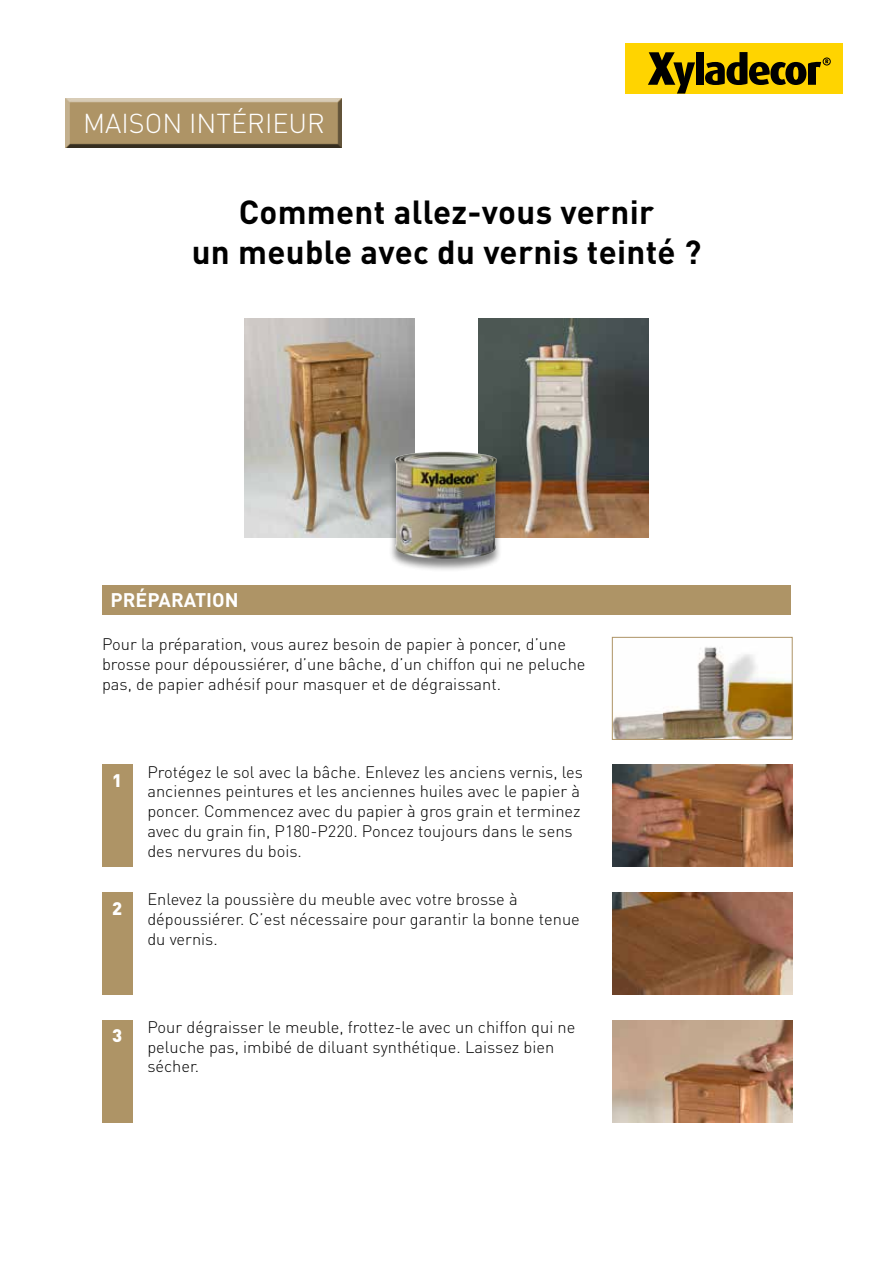
<style>
.page{position:relative;width:893px;height:1263px;background:#fff}
.page>*{position:absolute;margin:0;border:0;box-sizing:border-box;transform-origin:0 0}
.t1{font:700 33px/39.6px "DIN Pro";letter-spacing:.01em;color:#000;text-align:center}
.t2{font:300 27px "DIN Pro";color:#fff}
.t3{font:700 19.5px "DIN Pro";color:#fff}
.t4{font:900 18px "DIN Pro";color:#fff}
.t5{font:300 16.5px/19.8px "DIN Pro";color:#000}
</style>
<div class="page">
<div style="left:625px;top:44px;width:218px;height:50px;background:#ffd400"></div>
<svg style="left:648px;top:52px;width:47px;height:42px"></svg>
<div style="left:696px;top:52px;width:7px;height:33px;background:#000"></div>
<div style="left:823px;top:58px;width:7px;height:7px;border:1px solid #000;border-radius:50%"></div>
<svg style="left:705px;top:52px;width:123px;height:33px"></svg>
<svg style="left:65px;top:98px;width:277px;height:50px;background:#a79066"></svg>
<div style="left:102px;top:585px;width:689px;height:29px;background:#ae9466"></div>
<div style="left:102px;top:765px;width:30px;height:102px;background:#ae9466"></div>
<div style="left:102px;top:892px;width:30px;height:102px;background:#ae9466"></div>
<div style="left:102px;top:1020px;width:30px;height:102px;background:#ae9466"></div>
<img style="left:614px;top:647px;width:177px;height:91px">
<div style="left:612px;top:637px;width:181px;height:103px;border:1px solid #ae9466"></div>
<img style="left:612px;top:765px;width:180px;height:102px">
<img style="left:612px;top:892px;width:180px;height:102px">
<img style="left:612px;top:1020px;width:180px;height:102px">
<img style="left:244px;top:319px;width:171px;height:219px">
<img style="left:478px;top:319px;width:170px;height:219px">
<div style="left:388px;top:451px;width:116px;height:121px;background:#000;opacity:.5"></div>
<img style="left:394px;top:452px;width:101px;height:107px">
<h2 class="t2" style="left:83px;top:105px;width:243px">MAISON INTÉRIEUR</h2>
<h1 class="t1" style="left:192px;top:191px;width:511px">Comment allez-vous vernir<br>un meuble avec du vernis teinté ?</h1>
<p class="t3" style="left:111px;top:587px;width:130px">PRÉPARATION</p>
<p class="t5" style="left:102px;top:634px;width:485px">Pour la préparation, vous aurez besoin de papier à poncer, d’une brosse pour dépoussiérer, d’une bâche, d’un chiffon qui ne peluche pas, de papier adhésif pour masquer et de dégraissant.</p>
<p class="t4" style="left:112px;top:768px;width:12px">1</p>
<p class="t4" style="left:112px;top:896px;width:12px">2</p>
<p class="t5" style="left:147px;top:761px;width:437px">Protégez le sol avec la bâche. Enlevez les anciens vernis, les anciennes peintures et les anciennes huiles avec le papier à poncer. Commencez avec du papier à gros grain et terminez avec du grain fin, P180-P220. Poncez toujours dans le sens des nervures du bois.</p>
<p class="t5" style="left:147px;top:889px;width:434px">Enlevez la poussière du meuble avec votre brosse à dépoussiérer. C’est nécessaire pour garantir la bonne tenue du vernis.</p>
<p class="t4" style="left:112px;top:1023px;width:12px">3</p>
<p class="t5" style="left:147px;top:1016px;width:430px">Pour dégraisser le meuble, frottez-le avec un chiffon qui ne peluche pas, imbibé de diluant synthétique. Laissez bien sécher.</p>
</div>
